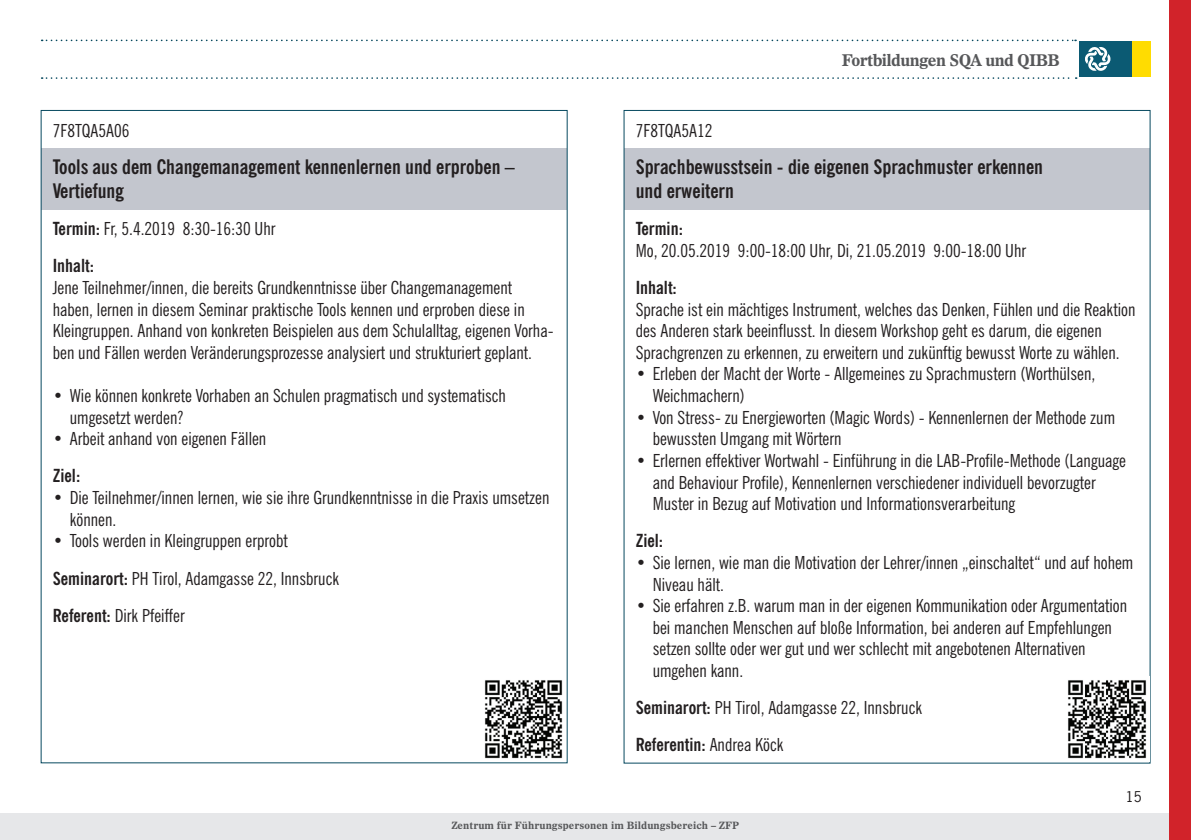
<style>
.page{position:relative;width:1191px;height:840px;background:#fff}
.page>*{position:absolute;margin:0;border:0;box-sizing:border-box;transform-origin:0 0}
.t1{font:700 condensed 20px/24px "News Gothic BT";color:#231f20}
.t2{font:condensed 18px/21.6px "News Gothic BT";color:#231f20}
.t3{font:700 condensed 18px "News Gothic BT";color:#231f20}
.t4{font:16px "Dutch 811 BT Bold D";letter-spacing:-.04em;color:#57585a}
.t5{font:14px "News Gothic Std";color:#231f20}
.t6{font:10px "Dutch 811 BT Bold D";color:#57585a}
.s1{font-weight:700}
</style>
<div class="page">
<svg style="left:42px;top:40px;width:1034px;height:1px"></svg>
<svg style="left:42px;top:77px;width:1034px;height:2px"></svg>
<div style="left:0;top:812px;width:1191px;height:27px;background:#e6e7e9"></div>
<div style="left:1079px;top:41px;width:53px;height:36px;background:#0b5a73"></div>
<svg style="left:1085px;top:47px;width:25px;height:24px"></svg>
<div style="left:1132px;top:41px;width:18px;height:36px;background:#ffdc01"></div>
<div style="left:41px;top:148px;width:526px;height:61px;background:#c3c6ce"></div>
<div style="left:1169px;top:0;width:22px;height:839px;background:#d1232a"></div>
<div style="left:624px;top:148px;width:525px;height:61px;background:#c3c6ce"></div>
<img style="left:484px;top:680px;width:79px;height:79px">
<img style="left:1068px;top:680px;width:79px;height:79px">
<p class="t2" style="left:53px;top:119px;width:78px">7F8TQA5A06</p>
<p class="t1" style="left:53px;top:154px;width:464px">Tools aus dem Changemanagement kennenlernen und erproben –<br>Vertiefung</p>
<p class="t2" style="left:53px;top:210px;width:224px;line-height:37.2px"><span class="s1">Termin:</span> Fr, 5.4.2019 8:30-16:30 Uhr<br><span class="s1">Inhalt:</span></p>
<p class="t2" style="left:53px;top:276px;width:502px">Jene Teilnehmer/innen, die bereits Grundkenntnisse über Changemanagement haben, lernen in diesem Seminar praktische Tools kennen und erproben diese in Kleingruppen. Anhand von konkreten Beispielen aus dem Schulalltag, eigenen Vorha&shy;ben und Fällen werden Veränderungsprozesse analysiert und strukturiert geplant.</p>
<p class="t2" style="left:70px;top:384px;width:438px;text-indent:-17px">• Wie können konkrete Vorhaben an Schulen pragmatisch und systematisch umgesetzt werden?</p>
<p class="t2" style="left:53px;top:427px;width:215px">• Arbeit anhand von eigenen Fällen</p>
<p class="t3" style="left:53px;top:464px;width:29px">Ziel:</p>
<p class="t2" style="left:70px;top:486px;width:481px;text-indent:-17px">• Die Teilnehmer/innen lernen, wie sie ihre Grundkenntnisse in die Praxis umsetzen können.</p>
<p class="t2" style="left:53px;top:522px;width:288px;line-height:37.2px">• Tools werden in Kleingruppen erprobt<br><span class="s1">Seminarort:</span> PH Tirol, Adamgasse 22, Innsbruck<br><span class="s1">Referent:</span> Dirk Pfeiffer</p>
<p class="t4" style="left:842px;top:50px;width:220px">Fortbildungen SQA und QIBB</p>
<p class="t2" style="left:635px;top:119px;width:78px">7F8TQA5A12</p>
<p class="t1" style="left:635px;top:154px;width:409px">Sprachbewusstsein - die eigenen Sprachmuster erkennen und erweitern</p>
<p class="t3" style="left:635px;top:217px;width:49px">Termin:</p>
<p class="t2" style="left:635px;top:239px;width:392px">Mo, 20.05.2019 9:00-18:00 Uhr, Di, 21.05.2019 9:00-18:00 Uhr</p>
<p class="t3" style="left:635px;top:276px;width:43px">Inhalt:</p>
<p class="t2" style="left:635px;top:298px;width:501px">Sprache ist ein mächtiges Instrument, welches das Denken, Fühlen und die Reaktion des Anderen stark beeinflusst. In diesem Workshop geht es darum, die eigenen<br>Sprachgrenzen zu erkennen, zu erweitern und zukünftig bewusst Worte zu wählen.</p>
<p class="t2" style="left:652px;top:363px;width:444px;text-indent:-17px">• Erleben der Macht der Worte - Allgemeines zu Sprachmustern (Worthülsen,<br>Weichmachern)</p>
<p class="t2" style="left:652px;top:406px;width:464px;text-indent:-17px">• Von Stress- zu Energieworten (Magic Words) - Kennenlernen der Methode zum bewussten Umgang mit Wörtern</p>
<p class="t2" style="left:652px;top:449px;width:475px;text-indent:-17px">• Erlernen effektiver Wortwahl - Einführung in die LAB-Profile-Methode (Language and Behaviour Profile), Kennenlernen verschiedener individuell bevorzugter<br>Muster in Bezug auf Motivation und Informationsverarbeitung</p>
<p class="t3" style="left:635px;top:529px;width:29px">Ziel:</p>
<p class="t2" style="left:652px;top:551px;width:482px;text-indent:-17px">• Sie lernen, wie man die Motivation der Lehrer/innen „einschaltet“ und auf hohem<br>Niveau hält.</p>
<p class="t2" style="left:652px;top:594px;width:476px;text-indent:-17px">• Sie erfahren z.B. warum man in der eigenen Kommunikation oder Argumentation bei manchen Menschen auf bloße Information, bei anderen auf Empfehlungen setzen sollte oder wer gut und wer schlecht mit angebotenen Alternativen umgehen kann.</p>
<p class="t2" style="left:635px;top:688px;width:288px;line-height:37.2px"><span class="s1">Seminarort:</span> PH Tirol, Adamgasse 22, Innsbruck<br><span class="s1">Referentin:</span> Andrea Köck</p>
<p class="t5" style="left:1125px;top:786px;width:18px">15</p>
<p class="t6" style="left:451px;top:818px;width:289px">Zentrum für Führungspersonen im Bildungsbereich – ZFP</p>
</div>
